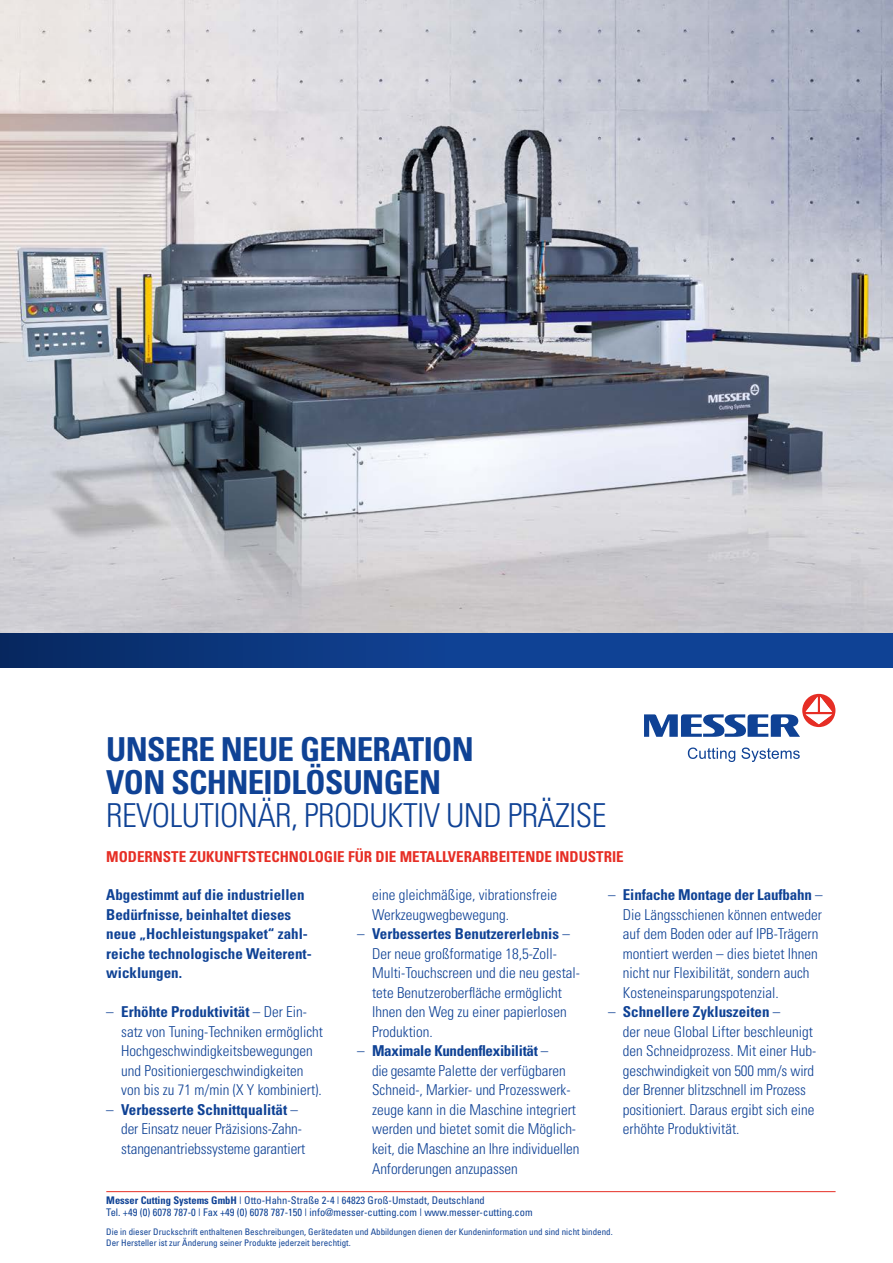
<style>
.page{position:relative;width:893px;height:1263px;background:#fff}
.page>*{position:absolute;margin:0;border:0;box-sizing:border-box;transform-origin:0 0}
.t1{font:700 condensed 33px/33px "Univers";letter-spacing:-.02em;color:#0f4295}
.t2{font:300 condensed 33px "Univers";letter-spacing:-.02em;color:#0f4295}
.t3{font:300 condensed 15px/19.5px "Univers";color:#0f4295}
.t4{font:700 condensed 15px/19.5px "Univers";color:#0f4295}
.t5{font:700 condensed 15px "Univers";color:#e62e25}
.t6{font:condensed 10.5px/12px "Univers";color:#0f4295}
.t7{font:condensed 9px/10.5px "Univers";color:#0f4295}
.s1{font-weight:700}
</style>
<div class="page">
<img style="left:0;top:0;width:893px;height:633px">
<div style="left:0;top:633px;width:893px;height:34px;background:linear-gradient(to right,#092f6d,#1149a2)"></div>
<hr style="left:106px;top:1191px;width:730px;height:1px;background:#e62e25">
<svg style="left:644px;top:694px;width:191px;height:43px"></svg>
<svg style="left:688px;top:747px;width:47px;height:15px"></svg>
<svg style="left:741px;top:747px;width:59px;height:15px"></svg>
<h1 class="t1" style="left:106px;top:732px;width:369px">UNSERE NEUE GENERATION<br>VON SCHNEIDLÖSUNGEN</h1>
<h1 class="t2" style="left:106px;top:796px;width:502px">REVOLUTIONÄR, PRODUKTIV UND PRÄZISE</h1>
<p class="t5" style="left:106px;top:847px;width:519px">MODERNSTE ZUKUNFTSTECHNOLOGIE FÜR DIE METALLVERARBEITENDE INDUSTRIE</p>
<p class="t3" style="left:623px;top:885px;width:201px;text-indent:-15px">– <span class="s1">Einfache Montage der Laufbahn</span> – Die Längsschienen können entweder auf dem Boden oder auf IPB-Trägern montiert werden – dies bietet Ihnen nicht nur Flexibilität, sondern auch Kosteneinsparungspotenzial.</p>
<p class="t3" style="left:623px;top:1002px;width:195px;text-indent:-15px">– <span class="s1">Schnellere Zykluszeiten</span> –<br>der neue Global Lifter beschleunigt den Schneidprozess. Mit einer Hub&shy;geschwindigkeit von 500 mm/s wird der Brenner blitzschnell im Prozess positioniert. Daraus ergibt sich eine erhöhte Produktivität.</p>
<p class="t3" style="left:372px;top:885px;width:186px">eine gleichmäßige, vibrationsfreie<br>Werkzeugwegbewegung.</p>
<p class="t3" style="left:372px;top:924px;width:209px;text-indent:-15px">– <span class="s1">Verbessertes Benutzererlebnis</span> –<br>Der neue großformatige 18,5-Zoll-<br>Multi-Touchscreen und die neu gestal&shy;tete Benutzeroberfläche ermöglicht<br>Ihnen den Weg zu einer papierlosen<br>Produktion.</p>
<p class="t3" style="left:372px;top:1041px;width:209px;text-indent:-15px">– <span class="s1">Maximale Kundenflexibilität</span> –<br>die gesamte Palette der verfügbaren Schneid-, Markier- und Prozesswerk&shy;zeuge kann in die Maschine integriert werden und bietet somit die Möglich&shy;keit, die Maschine an Ihre individuellen Anforderungen anzupassen</p>
<p class="t4" style="left:106px;top:885px;width:207px">Abgestimmt auf die industriellen<br>Bedürfnisse, beinhaltet dieses neue „Hochleistungspaket“ zahl&shy;reiche technologische Weiterent&shy;wicklungen.</p>
<p class="t3" style="left:121px;top:1002px;width:203px;text-indent:-15px">– <span class="s1">Erhöhte Produktivität</span> – Der Ein&shy;satz von Tuning-Techniken ermöglicht Hochgeschwindigkeitsbewegungen und Positioniergeschwindigkeiten von bis zu 71 m/min (X Y kombiniert).</p>
<p class="t3" style="left:121px;top:1100px;width:186px;text-indent:-15px">– <span class="s1">Verbesserte Schnittqualität</span> – der Einsatz neuer Präzisions-Zahn&shy;stangenantriebssysteme garantiert</p>
<p class="t6" style="left:106px;top:1194px;width:428px"><span class="s1">Messer Cutting Systems GmbH</span> | Otto-Hahn-Straße 2-4 | 64823 Groß-Umstadt, Deutschland<br>Tel. +49 (0) 6078 787-0 | Fax +49 (0) 6078 787-150 | info@messer-cutting.com | www.messer-cutting.com</p>
<p class="t7" style="left:106px;top:1226px;width:508px">Die in dieser Druckschrift enthaltenen Beschreibungen, Gerätedaten und Abbildungen dienen der Kundeninformation und sind nicht bindend.<br>Der Hersteller ist zur Änderung seiner Produkte jederzeit berechtigt.</p>
</div>
